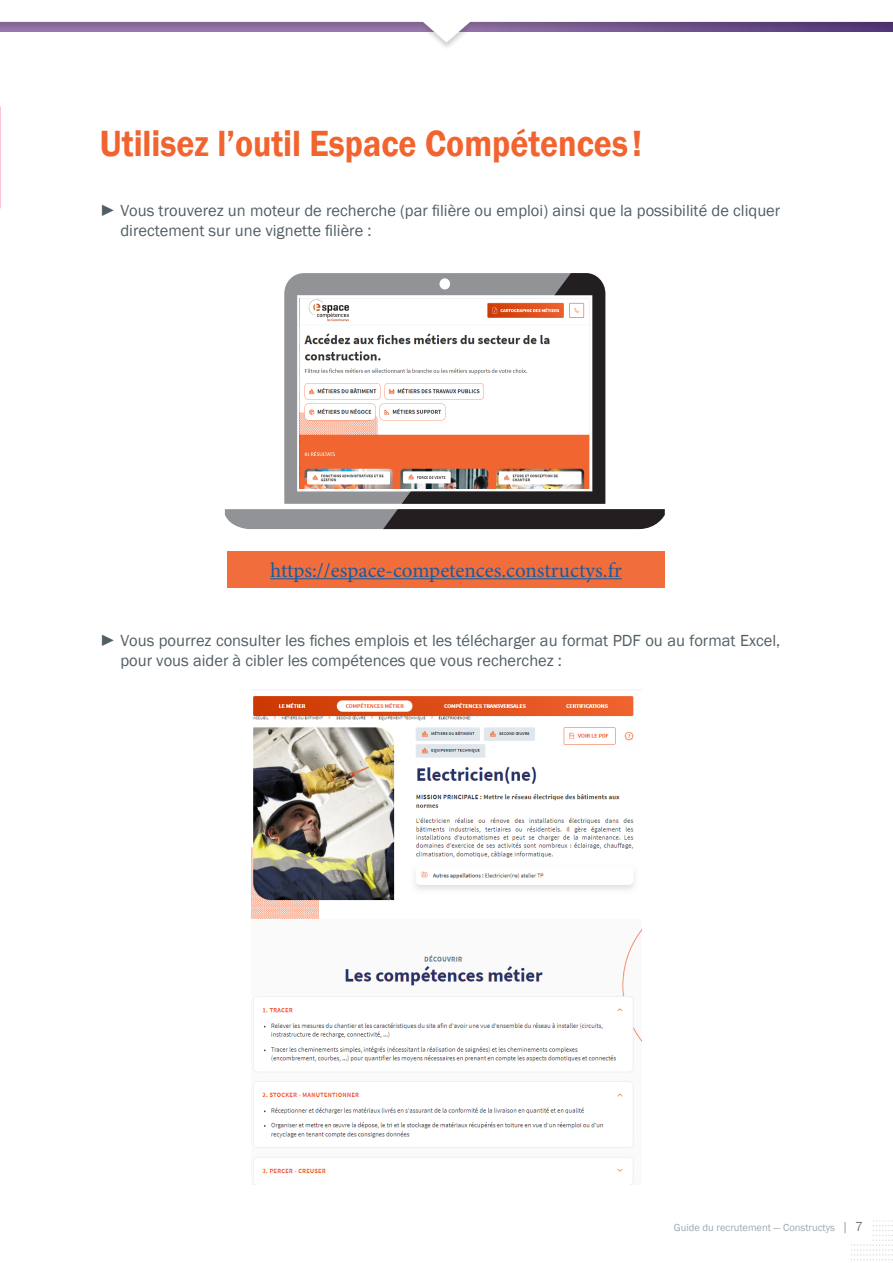
<style>
.page{position:relative;width:893px;height:1263px;background:#fff}
.page>*{position:absolute;margin:0;border:0;box-sizing:border-box;transform-origin:0 0}
.t1{font:600 37.5px "Franklin Gothic";color:#f2642f;scale:.9 1}
.t2{font:21px "Minion Pro";color:#175d9e}
.t3{font:16.5px/19.8px "Franklin Gothic";color:#525e65}
.t4{font:10.5px "Franklin Gothic";color:#9ea8b0}
.s1{font-size:13.5px}
.s2{font-size:13.5px;color:#6f7c83}
</style>
<div class="page">
<svg style="left:851px;top:1220px;width:42px;height:41px"></svg>
<div style="left:581px;top:1211px;width:291px;height:31px;background:#fff"></div>
<svg style="left:0;top:21px;width:893px;height:22px"></svg>
<svg style="left:0;top:106px;width:1px;height:102px"></svg>
<div style="left:227px;top:551px;width:438px;height:36px;background:#f26d3c"></div>
<hr style="left:270px;top:578px;width:352px;height:1px;background:#175d9e">
<svg style="left:225px;top:509px;width:440px;height:20px;background:#514f51"></svg>
<svg style="left:284px;top:273px;width:321px;height:231px;background:#7d7d7f"></svg>
<img style="left:299px;top:298px;width:291px;height:191px">
<img style="left:252px;top:689px;width:389px;height:495px">
<p class="t1" style="left:100px;top:121px;width:604px">Utilisez l’outil Espace Compétences !</p>
<p class="t3" style="left:120px;top:201px;width:661px;text-indent:-20px">► Vous trouverez un moteur de recherche (par filière ou emploi) ainsi que la possibilité de cliquer directement sur une vignette filière :</p>
<p class="t2" style="left:270px;top:556px;width:353px">https://espace-competences.constructys.fr</p>
<p class="t3" style="left:120px;top:631px;width:661px;text-indent:-20px">► Vous pourrez consulter les fiches emplois et les télécharger au format PDF ou au format Excel, pour vous aider à cibler les compétences que vous recherchez :</p>
<p class="t4" style="left:674px;top:1221px;width:191px">Guide du recrutement — Constructys <span class="s1">|</span> <span class="s2">7</span></p>
</div>
